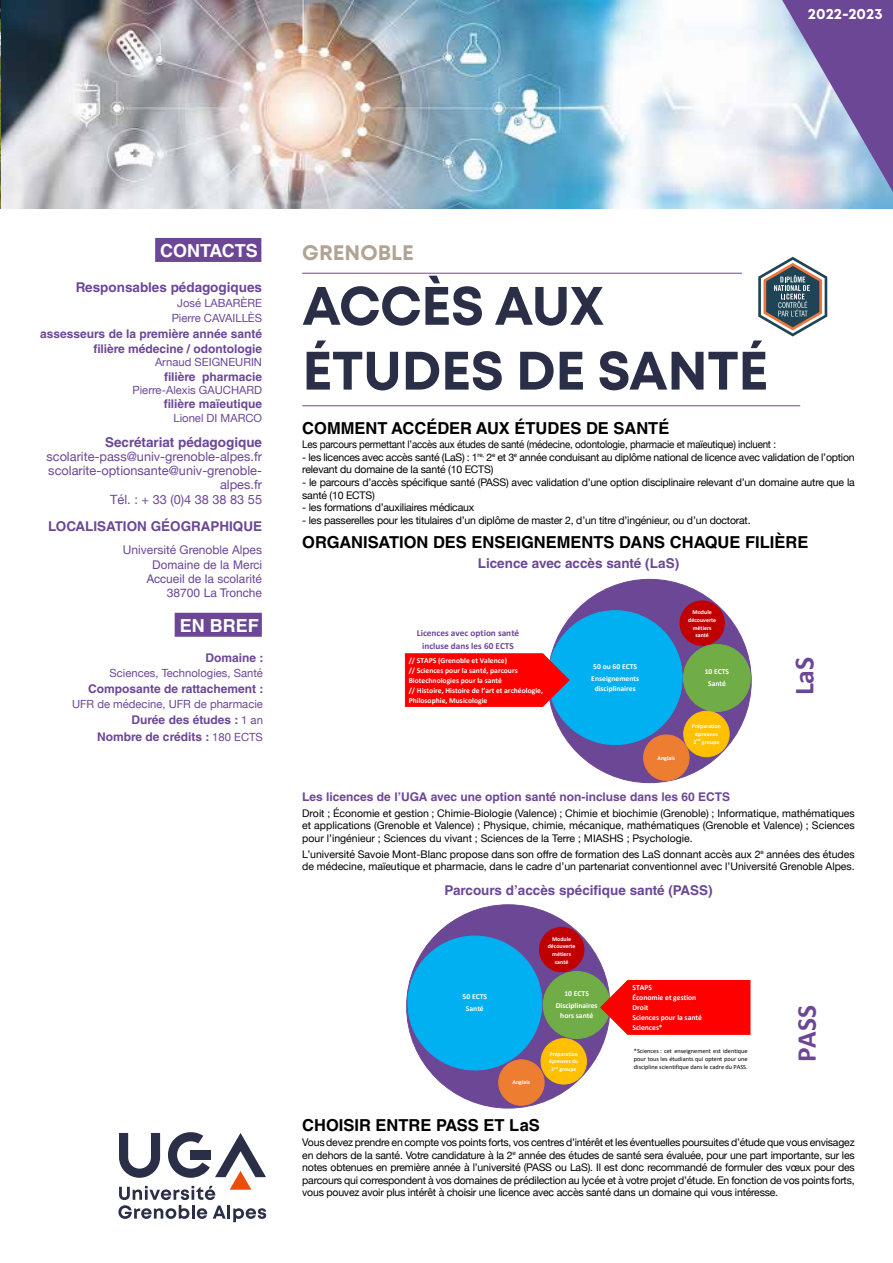
<style>
.page{position:relative;width:893px;height:1263px;background:#fff}
.page>*{position:absolute;margin:0;border:0;box-sizing:border-box;transform-origin:0 0}
.t1{font:700 54px/64.8px "Mont";letter-spacing:-.01em;color:#2a2e46}
.t2{font:700 27.75px "Calibri";color:#6c4796}
.t3{font:700 27.45px "Calibri";color:#6c4796}
.t4{font:700 21px "Mont";color:#b0a495}
.t5{font:700 18px "Helvetica LT Std";color:#fff}
.t6{font:700 16.5px "Helvetica LT Std";color:#000}
.t7{font:700 15px "Mont";color:#fff}
.t8{font:700 13.5px "Helvetica LT Std";color:#6c4796}
.t9{font:12.75px/14.2px "Helvetica Neue";color:#6c4796;text-align:right}
.t10{font:700 12px/14.4px "Helvetica LT Std";color:#6c4796;text-align:right}
.t11{font:12px/14.4px "Helvetica LT Std";color:#6c4796;text-align:right}
.t12{font:12px "Helvetica Neue";color:#6c4796}
.t13{font:11.25px/14.4px "Helvetica Neue";color:#6c4796;text-align:center}
.t14{font:10.5px/12.6px "Helvetica Neue";letter-spacing:-.02em;color:#000}
.t15{font:10.5px/12.6px "Helvetica Neue";color:#000}
.t16{font:10.5px "Helvetica Neue";letter-spacing:-.02em;color:#000;scale:.93 1}
.t17{font:700 9.3px/12.1px "Calibri";color:#6c4796;text-align:center}
.t18{font:700 7.65px/10.1px "Calibri";color:#fff}
.t19{font:6.3px/8.4px "Calibri";color:#000;text-align:justify}
.t20{font:700 5.85px/7.8px "Calibri";color:#fff;text-align:center}
.t21{font:700 5.7px/7.5px "Calibri";color:#fff;text-align:center}
.s1{font-family:"Helvetica Neue";font-weight:400;font-size:11.25px}
</style>
<div class="page">
<svg style="left:118px;top:1132px;width:148px;height:90px"></svg>
<hr style="left:302px;top:273px;width:440px;height:1px;background:#6c4796">
<hr style="left:302px;top:405px;width:498px;height:1px;background:#6c4796">
<div style="left:155px;top:238px;width:106px;height:24px;background:#6c4796"></div>
<div style="left:175px;top:613px;width:87px;height:24px;background:#6c4796"></div>
<svg style="left:758px;top:257px;width:69px;height:79px"></svg>
<div style="left:548px;top:579px;width:203px;height:204px;background:#6c4796;border-radius:50%"></div>
<div style="left:548px;top:611px;width:134px;height:134px;background:#00b0f0;border-radius:50%"></div>
<div style="left:679px;top:600px;width:46px;height:46px;background:#c00000;border-radius:50%"></div>
<div style="left:683px;top:644px;width:67px;height:67px;background:#70ad47;border-radius:50%"></div>
<div style="left:683px;top:644px;width:68px;height:68px;border:1px solid #70ad47;border-radius:50%"></div>
<div style="left:644px;top:735px;width:45px;height:45px;background:#ed7d31;border-radius:50%"></div>
<div style="left:643px;top:735px;width:46px;height:46px;border:1px solid #ed7d31;border-radius:50%"></div>
<div style="left:684px;top:711px;width:45px;height:46px;background:#ffc000;border-radius:50%"></div>
<div style="left:683px;top:711px;width:46px;height:46px;border:1px solid #ffc000;border-radius:50%"></div>
<svg style="left:405px;top:653px;width:165px;height:54px;background:#eb1015"></svg>
<div style="left:407px;top:905px;width:203px;height:203px;background:#6c4796;border-radius:50%"></div>
<div style="left:408px;top:936px;width:134px;height:134px;background:#00b0f0;border-radius:50%"></div>
<div style="left:539px;top:927px;width:45px;height:45px;background:#c00000;border-radius:50%"></div>
<div style="left:543px;top:971px;width:67px;height:67px;background:#70ad47;border-radius:50%"></div>
<div style="left:543px;top:971px;width:67px;height:68px;border:1px solid #70ad47;border-radius:50%"></div>
<div style="left:499px;top:1060px;width:45px;height:45px;background:#ed7d31;border-radius:50%"></div>
<div style="left:498px;top:1060px;width:46px;height:45px;border:1px solid #ed7d31;border-radius:50%"></div>
<div style="left:541px;top:1039px;width:45px;height:45px;background:#ffc000;border-radius:50%"></div>
<div style="left:541px;top:1038px;width:46px;height:46px;border:1px solid #ffc000;border-radius:50%"></div>
<svg style="left:600px;top:980px;width:150px;height:55px"></svg>
<div style="left:614px;top:982px;width:136px;height:50px;background:#f00"></div>
<img style="left:2px;top:0;width:773px;height:208px">
<svg style="left:775px;top:0;width:118px;height:209px;background:#a19ac5"></svg>
<h3 class="t7" style="left:808px;top:4px;width:76px">2022-2023</h3>
<h3 class="t5" style="left:160px;top:240px;width:99px">CONTACTS</h3>
<p class="t8" style="left:76px;top:279px;width:188px">Responsables pédagogiques</p>
<p class="t13" style="left:172px;top:297px;width:92px">José LABARÈRE<br>Pierre CAVAILLÈS</p>
<p class="t10" style="left:40px;top:327px;width:223px">assesseurs de la première année santé filière médecine / odontologie</p>
<p class="t13" style="left:155px;top:356px;width:109px">Arnaud SEIGNEURIN</p>
<p class="t10" style="left:164px;top:369px;width:99px">filière pharmacie</p>
<p class="t13" style="left:133px;top:383px;width:131px">Pierre-Alexis GAUCHARD</p>
<p class="t10" style="left:164px;top:397px;width:100px">filière maïeutique</p>
<p class="t13" style="left:174px;top:411px;width:90px">Lionel DI MARCO</p>
<p class="t8" style="left:105px;top:434px;width:158px">Secrétariat pédagogique</p>
<p class="t9" style="left:46px;top:450px;width:217px">scolarite-pass@univ-grenoble-alpes.fr scolarite-optionsante@univ-grenoble&shy;alpes.fr<br>Tél. : + 33 (0)4 38 38 83 55</p>
<p class="t8" style="left:48px;top:518px;width:215px">LOCALISATION GÉOGRAPHIQUE</p>
<p class="t12" style="left:123px;top:541px;width:141px">Université Grenoble Alpes</p>
<p class="t11" style="left:146px;top:557px;width:117px">Domaine de la Merci<br>Accueil de la scolarité<br>38700 La Tronche</p>
<h3 class="t5" style="left:180px;top:615px;width:81px">EN BREF</h3>
<p class="t10" style="left:205px;top:650px;width:60px">Domaine :</p>
<p class="t13" style="left:110px;top:666px;width:155px">Sciences, Technologies, Santé</p>
<p class="t10" style="left:88px;top:682px;width:177px">Composante de rattachement :</p>
<p class="t13" style="left:72px;top:697px;width:192px">UFR de médecine, UFR de pharmacie</p>
<p class="t10" style="left:97px;top:711px;width:167px;line-height:16.5px">Durée des études : <span class="s1">1 an<br></span>Nombre de crédits : <span class="s1">180 ECTS</span></p>
<h3 class="t4" style="left:302px;top:239px;width:113px">GRENOBLE</h3>
<h1 class="t1" style="left:302px;top:274px;width:468px">ACCÈS AUX<br>ÉTUDES DE SANTÉ</h1>
<h3 class="t6" style="left:302px;top:418px;width:369px">COMMENT ACCÉDER AUX ÉTUDES DE SANTÉ</h3>
<p class="t16" style="left:302px;top:437px;width:511px">Les parcours permettant l’accès aux études de santé (médecine, odontologie, pharmacie et maïeutique) incluent :</p>
<p class="t14" style="left:302px;top:451px;width:554px">- les licences avec accès santé (LaS) : 1<sup>re,</sup> 2<sup>e</sup> et 3<sup>e</sup> année conduisant au diplôme national de licence avec validation de l’option relevant du domaine de la santé (10 ECTS)</p>
<p class="t14" style="left:302px;top:477px;width:554px">- le parcours d’accès spécifique santé (PASS) avec validation d’une option disciplinaire relevant d’un domaine autre que la santé (10 ECTS)</p>
<p class="t14" style="left:302px;top:502px;width:173px">- les formations d’auxiliaires médicaux</p>
<p class="t14" style="left:302px;top:514px;width:450px">- les passerelles pour les titulaires d’un diplôme de master 2, d’un titre d’ingénieur, ou d’un doctorat.</p>
<h3 class="t6" style="left:302px;top:532px;width:508px">ORGANISATION DES ENSEIGNEMENTS DANS CHAQUE FILIÈRE</h3>
<p class="t8" style="left:478px;top:555px;width:203px">Licence avec accès santé (LaS)</p>
<p class="t17" style="left:417px;top:627px;width:104px">Licences avec option santé incluse dans les 60 ECTS</p>
<p class="t18" style="left:409px;top:655px;width:136px">// STAPS (Grenoble et Valence)<br>// Sciences pour la santé, parcours Biotechnologies pour la santé<br>// Histoire, Histoire de l’art et archéologie, Philosophie, Musicologie</p>
<p class="t18" style="left:591px;top:660px;width:49px;line-height:11.7px">50 ou 60 ECTS<br>Enseignements</p>
<p class="t18" style="left:595px;top:683px;width:43px">disciplinaires</p>
<p class="t20" style="left:688px;top:608px;width:29px">Module découverte métiers santé</p>
<p class="t18" style="left:705px;top:666px;width:26px;line-height:11.7px;text-align:center">10 ECTS<br>Santé</p>
<p class="t20" style="left:657px;top:754px;width:19px">Anglais</p>
<p class="t20" style="left:692px;top:722px;width:31px;text-align:left">Préparation épreuves<br>2<sup>nd</sup> groupe</p>
<h2 class="t2" style="left:785px;top:695px;width:40px;rotate:-90deg">LaS</h2>
<p class="t10" style="left:302px;top:789px;width:429px">Les licences de l’UGA avec une option santé non-incluse dans les 60 ECTS</p>
<p class="t14" style="left:302px;top:807px;width:554px;text-align:justify">Droit ; Économie et gestion ; Chimie-Biologie (Valence) ; Chimie et biochimie (Grenoble) ; Informatique, mathématiques et applications (Grenoble et Valence) ; Physique, chimie, mécanique, mathématiques (Grenoble et Valence) ; Sciences pour l’ingénieur ; Sciences du vivant ; Sciences de la Terre ; MIASHS ; Psychologie.</p>
<p class="t15" style="left:302px;top:848px;width:554px">L’université Savoie Mont-Blanc propose dans son offre de formation des LaS donnant accès aux 2<sup>e</sup> années des études de médecine, maïeutique et pharmacie, dans le cadre d’un partenariat conventionnel avec l’Université Grenoble Alpes.</p>
<p class="t8" style="left:444px;top:882px;width:270px">Parcours d’accès spécifique santé (PASS)</p>
<p class="t18" style="left:463px;top:991px;width:26px;line-height:11.7px;text-align:center">50 ECTS<br>Santé</p>
<p class="t20" style="left:513px;top:1078px;width:19px">Anglais</p>
<p class="t20" style="left:548px;top:935px;width:29px">Module découverte métiers santé</p>
<p class="t18" style="left:556px;top:988px;width:43px;line-height:11.7px;text-align:center">10 ECTS<br>Disciplinaires</p>
<p class="t18" style="left:560px;top:1010px;width:34px">hors santé</p>
<p class="t18" style="left:632px;top:982px;width:71px">STAPS<br>Économie et gestion<br>Droit<br>Sciences pour la santé<br>Sciences*</p>
<p class="t21" style="left:549px;top:1050px;width:31px">Préparation épreuves du<br>2<sup>nd</sup> groupe</p>
<p class="t19" style="left:634px;top:1046px;width:115px">*Sciences : cet enseignement est identique pour tous les étudiants qui optent pour une discipline scientifique dans le cadre du PASS.</p>
<h3 class="t3" style="left:787px;top:1062px;width:59px;rotate:-90deg">PASS</h3>
<h3 class="t6" style="left:302px;top:1115px;width:239px">CHOISIR ENTRE PASS ET LaS</h3>
<p class="t14" style="left:302px;top:1136px;width:554px;text-align:justify">Vous devez prendre en compte vos points forts, vos centres d’intérêt et les éventuelles poursuites d’étude que vous envisagez en dehors de la santé. Votre candidature à la 2<sup>e</sup> année des études de santé sera évaluée, pour une part importante, sur les notes obtenues en première année à l’université (PASS ou LaS). Il est donc recommandé de formuler des vœux pour des parcours qui correspondent à vos domaines de prédilection au lycée et à votre projet d’étude. En fonction de vos points forts, vous pouvez avoir plus intérêt à choisir une licence avec accès santé dans un domaine qui vous intéresse.</p>
</div>
